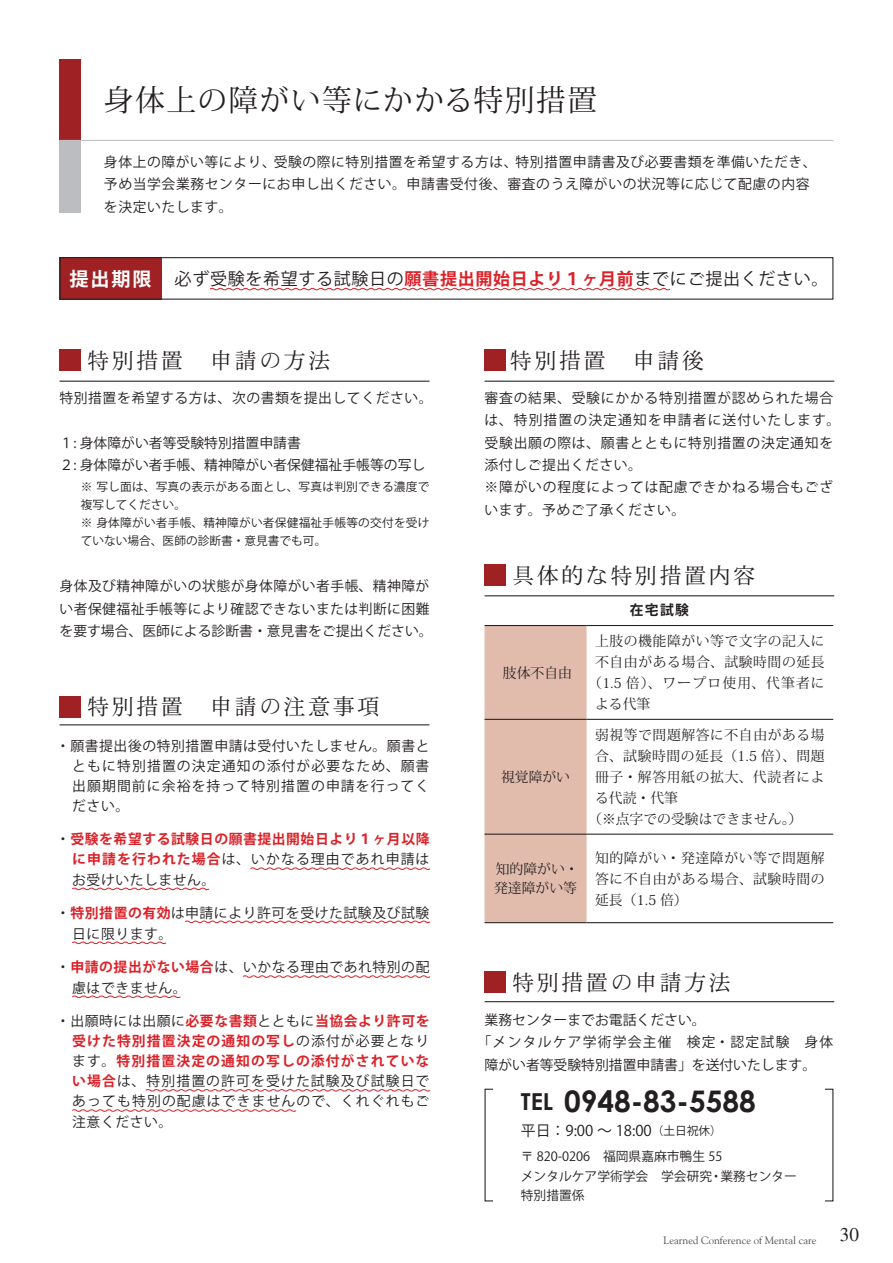
<style>
.page{position:relative;width:893px;height:1263px;background:#fff}
.page>*{position:absolute;margin:0;border:0;box-sizing:border-box;transform-origin:0 0}
.t1{font:29.7px "Koz Min Pro";letter-spacing:.05em;color:#231f20}
.t2{font:700 29.7px "Century Gothic";color:#231f20}
.t3{font:22.35px "DFHS Mincho W3 WINP RKSJ H";letter-spacing:.1em;color:#231f20}
.t4{font:16.95px "Koz Go Pro";letter-spacing:.04em;color:#231f20}
.t5{font:14.85px "Koz Go Pro";color:#231f20}
.t6{font:13.8px/20.2px "Koz Go Pro";letter-spacing:.04em;color:#231f20}
.t7{font:13.8px/21px "Koz Min Pro";letter-spacing:.04em;color:#231f20;text-align:justify}
.t8{font:13.8px/22.4px "Koz Go Pro";color:#231f20}
.t9{font:700 13.8px/20.2px "Koz Go Pro";letter-spacing:.04em;color:#da2128;text-align:justify}
.t10{font:13.8px/18.9px "Koz Min Pro";color:#231f20}
.t11{font:13.8px "Koz Go Pro";letter-spacing:.085em;color:#231f20}
.t12{font:13.8px "Koz Min Pro";letter-spacing:.08em;color:#231f20}
.t13{font:700 13.8px "Koz Go Pro";color:#231f20}
.t14{font:12.75px/19.4px "Koz Go Pro";color:#231f20}
.t15{font:11.7px/18px "Koz Go Pro";letter-spacing:.02em;color:#231f20}
.t16{font:10.65px "Goudy";color:#4b4c4d}
.s1{font-weight:700;font-size:19.2px;color:#fff}
.s2{font-weight:700;color:#da2128}
.s3{font-weight:400;color:#231f20}
.s4{font-size:23.4px}
.s5{font-size:11.7px}
</style>
<div class="page">
<div style="left:60px;top:257px;width:102px;height:43px;background:#9f2124"></div>
<div style="left:60px;top:257px;width:773px;height:43px;border:1px solid #231f20"></div>
<svg style="left:209px;top:287px;width:462px;height:4px"></svg>
<div style="left:60px;top:349px;width:21px;height:21px;background:#9f2124"></div>
<div style="left:485px;top:349px;width:21px;height:21px;background:#9f2124"></div>
<div style="left:60px;top:697px;width:21px;height:21px;background:#9f2124"></div>
<svg style="left:250px;top:867px;width:181px;height:3px"></svg>
<svg style="left:72px;top:887px;width:138px;height:4px"></svg>
<svg style="left:185px;top:920px;width:246px;height:4px"></svg>
<svg style="left:72px;top:941px;width:95px;height:4px"></svg>
<svg style="left:242px;top:975px;width:189px;height:3px"></svg>
<svg style="left:72px;top:995px;width:109px;height:3px"></svg>
<svg style="left:145px;top:1089px;width:286px;height:3px"></svg>
<svg style="left:72px;top:1109px;width:225px;height:3px"></svg>
<div style="left:485px;top:971px;width:21px;height:22px;background:#9f2124"></div>
<div style="left:485px;top:564px;width:21px;height:22px;background:#9f2124"></div>
<div style="left:485px;top:626px;width:102px;height:296px;background:#e1bcad"></div>
<hr style="left:485px;top:625px;width:102px;height:1px;background:#231f20">
<hr style="left:587px;top:625px;width:246px;height:1px;background:#231f20">
<hr style="left:485px;top:719px;width:102px;height:1px;background:#231f20">
<hr style="left:587px;top:719px;width:246px;height:1px;background:#231f20">
<hr style="left:485px;top:834px;width:102px;height:1px;background:#231f20">
<hr style="left:587px;top:834px;width:246px;height:1px;background:#231f20">
<hr style="left:485px;top:922px;width:102px;height:1px;background:#231f20">
<hr style="left:587px;top:922px;width:246px;height:1px;background:#231f20">
<hr style="left:60px;top:724px;width:369px;height:1px;background:#231f20">
<hr style="left:60px;top:381px;width:369px;height:1px;background:#231f20">
<hr style="left:485px;top:381px;width:349px;height:1px;background:#231f20">
<hr style="left:485px;top:595px;width:349px;height:1px;background:#231f20">
<hr style="left:485px;top:1001px;width:349px;height:1px;background:#231f20">
<div style="left:60px;top:60px;width:21px;height:80px;background:#9f2124"></div>
<div style="left:60px;top:140px;width:21px;height:73px;background:#bcbdc0"></div>
<hr style="left:60px;top:140px;width:773px;height:1px;background:#bcbdc0">
<h1 class="t1" style="left:104px;top:79px;width:495px">身体上の障がい等にかかる特別措置</h1>
<p class="t6" style="left:104px;top:150px;width:714px;line-height:22.6px">身体上の障がい等により、受験の際に特別措置を希望する方は、特別措置申請書及び必要書類を準備いただき、予め当学会業務センターにお申し出ください。申請書受付後、審査のうえ障がいの状況等に応じて配慮の内容を決定いたします。</p>
<p class="t4" style="left:69px;top:268px;width:761px"><span class="s1">提出期限</span> 必ず受験を希望する試験日の<span class="s2">願書提出開始日より１ヶ月前</span>までにご提出ください。</p>
<h2 class="t3" style="left:87px;top:349px;width:245px">特別措置　申請の方法</h2>
<p class="t6" style="left:60px;top:388px;width:375px">特別措置を希望する方は、次の書類を提出してください。</p>
<p class="t8" style="left:60px;top:432px;width:367px">１: 身体障がい者等受験特別措置申請書<br>２: 身体障がい者手帳、精神障がい者保健福祉手帳等の写し</p>
<p class="t15" style="left:81px;top:477px;width:350px">※ 写し面は、写真の表示がある面とし、写真は判別できる濃度で複写してください。<br>※ 身体障がい者手帳、精神障がい者保健福祉手帳等の交付を受けていない場合、医師の診断書・意見書でも可。</p>
<p class="t6" style="left:60px;top:575px;width:375px;line-height:22.4px">身体及び精神障がいの状態が身体障がい者手帳、精神障がい者保健福祉手帳等により確認できないまたは判断に困難を要す場合、医師による診断書・意見書をご提出ください。</p>
<h2 class="t3" style="left:87px;top:695px;width:294px">特別措置　申請の注意事項</h2>
<p class="t6" style="left:72px;top:736px;width:359px;text-align:justify;text-indent:-16px">・願書提出後の特別措置申請は受付いたしません。願書とともに特別措置の決定通知の添付が必要なため、願書出願期間前に余裕を持って特別措置の申請を行ってください。</p>
<p class="t9" style="left:72px;top:830px;width:359px;text-indent:-16px"><span class="s3">・</span>受験を希望する試験日の願書提出開始日より１ヶ月以降に申請を行われた場合<span class="s3">は、いかなる理由であれ申請はお受けいたしません。</span></p>
<p class="t6" style="left:72px;top:902px;width:359px;line-height:21px;text-indent:-16px">・<span class="s2">特別措置の有効</span>は申請により許可を受けた試験及び試験日に限ります。</p>
<p class="t6" style="left:72px;top:957px;width:359px;text-indent:-16px">・<span class="s2">申請の提出がない場合</span>は、いかなる理由であれ特別の配慮はできません。</p>
<p class="t6" style="left:72px;top:1011px;width:359px;text-align:justify;text-indent:-16px">・出願時には出願に<span class="s2">必要な書類</span>とともに<span class="s2">当協会より許可を受けた特別措置決定の通知の写し</span>の添付が必要となります。<span class="s2">特別措置決定の通知の写しの添付がされていない場合</span>は、特別措置の許可を受けた試験及び試験日であっても特別の配慮はできませんので、くれぐれもご注意ください。</p>
<h2 class="t3" style="left:510px;top:349px;width:196px">特別措置　申請後</h2>
<p class="t6" style="left:485px;top:387px;width:357px;line-height:22.4px">審査の結果、受験にかかる特別措置が認められた場合は、特別措置の決定通知を申請者に送付いたします。受験出願の際は、願書とともに特別措置の決定通知を添付しご提出ください。<br>※障がいの程度によっては配慮できかねる場合もございます。予めご了承ください。</p>
<h2 class="t3" style="left:512px;top:564px;width:245px">具体的な特別措置内容</h2>
<p class="t7" style="left:503px;top:662px;width:71px">肢体不自由</p>
<p class="t7" style="left:501px;top:766px;width:71px">視覚障がい</p>
<p class="t13" style="left:630px;top:601px;width:61px">在宅試験</p>
<p class="t7" style="left:595px;top:630px;width:231px">上肢の機能障がい等で文字の記入に</p>
<p class="t7" style="left:595px;top:651px;width:231px">不自由がある場合、試験時間の延長</p>
<p class="t12" style="left:588px;top:673px;width:238px">（1.5 倍）、ワープロ使用、代筆者に</p>
<p class="t7" style="left:595px;top:693px;width:57px">よる代筆</p>
<p class="t7" style="left:595px;top:724px;width:231px">弱視等で問題解答に不自由がある場</p>
<p class="t7" style="left:595px;top:745px;width:231px">合、試験時間の延長（1.5 倍）、問題</p>
<p class="t7" style="left:595px;top:766px;width:231px">冊子・解答用紙の拡大、代読者によ</p>
<p class="t7" style="left:595px;top:787px;width:84px">る代読・代筆</p>
<p class="t10" style="left:588px;top:809px;width:216px">（※点字での受験はできません。）</p>
<p class="t10" style="left:494px;top:859px;width:86px">知的障がい・発達障がい等</p>
<p class="t7" style="left:595px;top:846px;width:231px">知的障がい・発達障がい等で問題解答に不自由がある場合、試験時間の延長（1.5 倍）</p>
<h2 class="t3" style="left:512px;top:971px;width:220px">特別措置の申請方法</h2>
<p class="t8" style="left:485px;top:1009px;width:223px">業務センターまでお電話ください。</p>
<p class="t11" style="left:478px;top:1033px;width:357px">「メンタルケア学術学会主催　検定・認定試験　身体</p>
<p class="t8" style="left:485px;top:1054px;width:333px">障がい者等受験特別措置申請書」を送付いたします。</p>
<h1 class="t2" style="left:521px;top:1079px;width:236px"><span class="s4">TEL</span> 0948-83-5588</h1>
<p class="t5" style="left:521px;top:1121px;width:203px">平日：9:00 ～ 18:00<span class="s5">（土日祝休）</span></p>
<p class="t14" style="left:521px;top:1147px;width:278px">〒 820-0206　福岡県嘉麻市鴨生 55<br>メンタルケア学術学会　学会研究・業務センター特別措置係</p>
<p class="t16" style="left:663px;top:1234px;width:197px">Learned Conference of Mental care <sup>30</sup></p>
</div>
